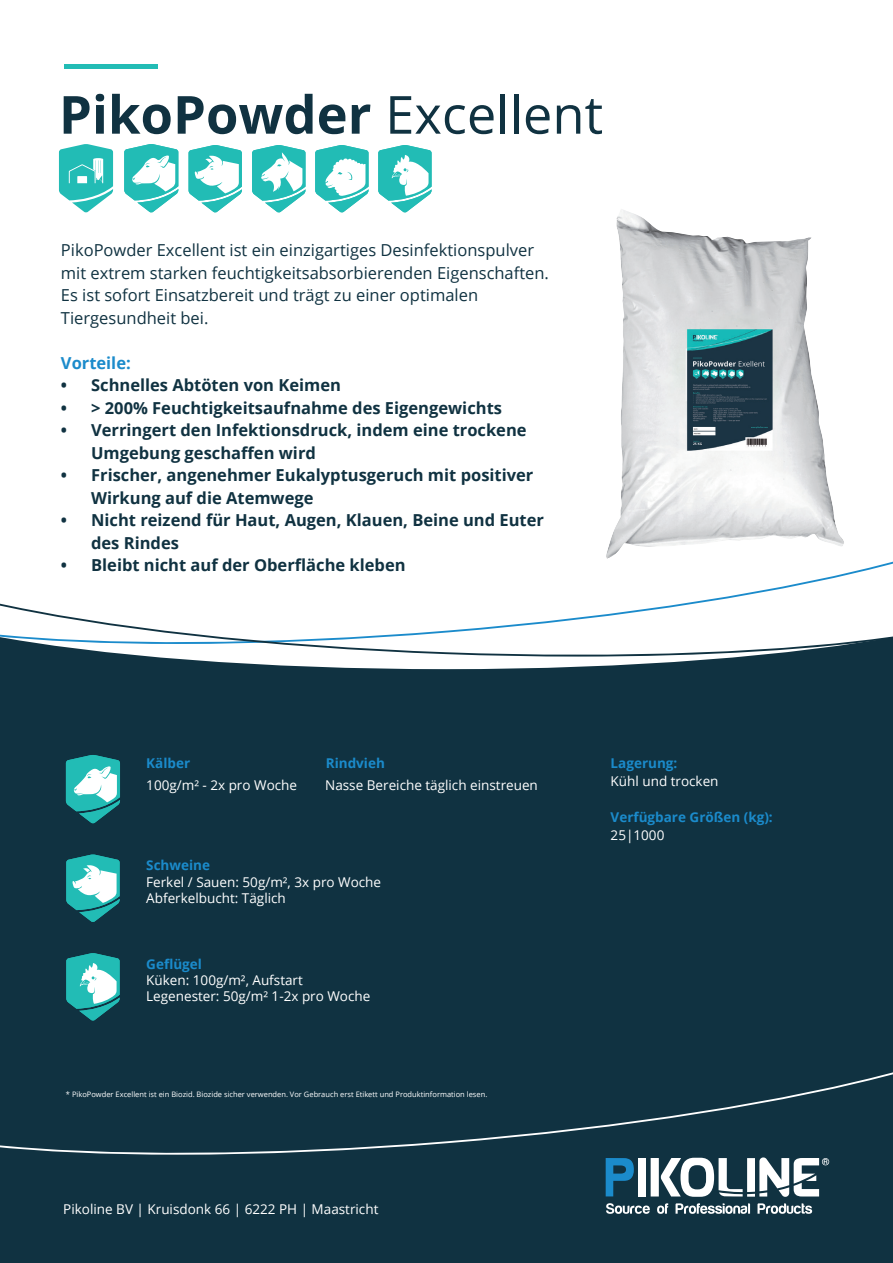
<style>
.page{position:relative;width:893px;height:1263px;background:#fff}
.page>*{position:absolute;margin:0;border:0;box-sizing:border-box;transform-origin:0 0}
.t1{font:700 52.5px "Open Sans";color:#103241}
.t2{font:700 16.5px/22.5px "Open Sans";color:#103241}
.t3{font:16.5px/22.5px "Open Sans";color:#103241}
.t4{font:700 16.5px "Open Sans";color:#1b8bcb}
.t5{font:13.5px "Open Sans";color:#fff}
.t6{font:700 13.5px "Open Sans";color:#1b8bcb}
.t7{font:7.5px "Open Sans";color:#fff}
.s1{font-weight:400}
</style>
<div class="page">
<svg style="left:699px;top:561px;width:194px;height:40px"></svg>
<svg style="left:0;top:601px;width:711px;height:34px"></svg>
<div style="left:0;top:635px;width:893px;height:628px;background:#103241"></div>
<img style="left:606px;top:209px;width:238px;height:350px">
<svg style="left:606px;top:1158px;width:28px;height:38px"></svg>
<div style="left:638px;top:1158px;width:8px;height:39px;background:#fff"></div>
<svg style="left:651px;top:1157px;width:178px;height:40px"></svg>
<svg style="left:606px;top:1203px;width:44px;height:11px"></svg>
<svg style="left:657px;top:1203px;width:11px;height:11px"></svg>
<svg style="left:676px;top:1203px;width:74px;height:11px"></svg>
<svg style="left:757px;top:1203px;width:55px;height:11px"></svg>
<hr style="left:64px;top:64px;width:93px;height:4px;background:#22bcb5">
<div style="left:0;top:1070px;width:893px;height:86px;background:#103241"></div>
<svg style="left:315px;top:145px;width:54px;height:68px"></svg>
<svg style="left:378px;top:145px;width:54px;height:68px"></svg>
<svg style="left:252px;top:145px;width:53px;height:68px"></svg>
<svg style="left:189px;top:145px;width:53px;height:68px"></svg>
<svg style="left:124px;top:144px;width:54px;height:69px"></svg>
<svg style="left:59px;top:144px;width:54px;height:69px"></svg>
<svg style="left:66px;top:755px;width:54px;height:68px"></svg>
<svg style="left:66px;top:854px;width:54px;height:68px"></svg>
<svg style="left:66px;top:953px;width:54px;height:68px"></svg>
<p class="t1" style="left:59px;top:78px;width:546px">PikoPowder <span class="s1">Excellent</span></p>
<p class="t3" style="left:61px;top:238px;width:490px">PikoPowder Excellent ist ein einzigartiges Desinfektionspulver mit extrem starken feuchtigkeitsabsorbierenden Eigenschaften.<br>Es ist sofort Einsatzbereit und trägt zu einer optimalen Tiergesundheit bei.</p>
<p class="t4" style="left:61px;top:351px;width:71px">Vorteile:</p>
<p class="t2" style="left:61px;top:373px;width:282px">• Schnelles Abtöten von Keimen</p>
<p class="t2" style="left:61px;top:396px;width:443px">• &gt; 200% Feuchtigkeitsaufnahme des Eigengewichts</p>
<p class="t2" style="left:91px;top:418px;width:437px;text-indent:-30px">• Verringert den Infektionsdruck, indem eine trockene<br>Umgebung geschaffen wird</p>
<p class="t2" style="left:91px;top:463px;width:444px;text-indent:-30px">• Frischer, angenehmer Eukalyptusgeruch mit positiver<br>Wirkung auf die Atemwege</p>
<p class="t2" style="left:91px;top:508px;width:454px;text-indent:-30px">• Nicht reizend für Haut, Augen, Klauen, Beine und Euter des Rindes</p>
<p class="t2" style="left:61px;top:553px;width:346px">• Bleibt nicht auf der Oberfläche kleben</p>
<p class="t6" style="left:146px;top:753px;width:45px">Kälber</p>
<p class="t6" style="left:326px;top:753px;width:61px">Rindvieh</p>
<p class="t5" style="left:146px;top:775px;width:152px">100g/m² - 2x pro Woche</p>
<p class="t5" style="left:325px;top:775px;width:214px">Nasse Bereiche täglich einstreuen</p>
<p class="t6" style="left:146px;top:856px;width:65px">Schweine</p>
<p class="t5" style="left:146px;top:872px;width:236px">Ferkel / Sauen: 50g/m², 3x pro Woche</p>
<p class="t5" style="left:146px;top:888px;width:141px">Abferkelbucht: Täglich</p>
<p class="t6" style="left:146px;top:954px;width:57px">Geflügel</p>
<p class="t5" style="left:146px;top:971px;width:158px">Küken: 100g/m², Aufstart</p>
<p class="t5" style="left:146px;top:987px;width:226px">Legenester: 50g/m² 1-2x pro Woche</p>
<p class="t7" style="left:66px;top:1089px;width:423px">* PikoPowder Excellent ist ein Biozid. Biozide sicher verwenden. Vor Gebrauch erst Etikett und Produktinformation lesen.</p>
<p class="t5" style="left:63px;top:1200px;width:317px">Pikoline BV | Kruisdonk 66 | 6222 PH | Maastricht</p>
<p class="t6" style="left:611px;top:753px;width:68px">Lagerung:</p>
<p class="t5" style="left:611px;top:772px;width:109px">Kühl und trocken</p>
<p class="t6" style="left:611px;top:807px;width:164px">Verfügbare Größen (kg):</p>
<p class="t5" style="left:611px;top:826px;width:55px">25|1000</p>
</div>
